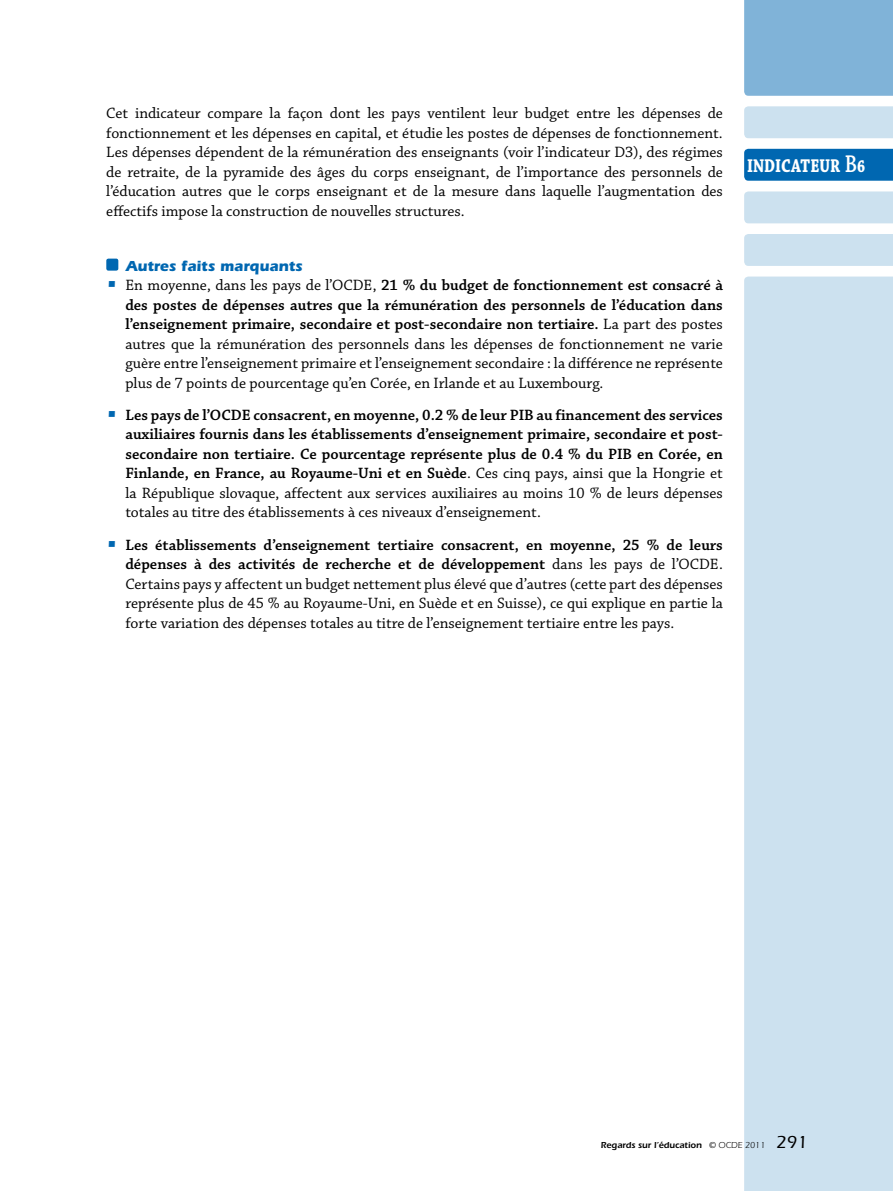
<style>
.page{position:relative;width:893px;height:1191px;background:#fff}
.page>*{position:absolute;margin:0;border:0;box-sizing:border-box;transform-origin:0 0}
.t1{font:700 19.5px "Chaparral Pro";color:#fff;scale:.8 1}
.t2{font:15.75px/19.5px "Chaparral Pro";color:#000;text-align:justify}
.t3{font:600 15.75px/19.5px "Chaparral Pro";color:#000;text-align:justify}
.t4{font:700 15px "Itc Eras";color:#0067b1}
.t5{font:600 9px "Itc Eras";color:#000}
.s1{font-family:"Itc Eras";font-weight:600;font-size:18px;color:#0067b1}
.s2{font-weight:600}
.s3{font-family:"Itc Eras";font-size:18px;color:#0067b1}
.s4{font-weight:400}
.s5{font-weight:600;font-size:25.5px}
.s6{font-size:18px}
.s7{font-weight:500;font-size:18px}
</style>
<div class="page">
<div style="left:744px;top:106px;width:149px;height:32px;background:#cce1ef"></div>
<div style="left:744px;top:149px;width:149px;height:32px;background:#0067b1"></div>
<div style="left:744px;top:191px;width:149px;height:32px;background:#cce1ef"></div>
<div style="left:744px;top:234px;width:149px;height:32px;background:#cce1ef"></div>
<div style="left:744px;top:276px;width:149px;height:915px;background:#cce1ef"></div>
<div style="left:744px;top:0;width:149px;height:96px;background:#80b3d8"></div>
<div style="left:106px;top:259px;width:12px;height:12px;background:#0067b1;border-radius:2px"></div>
<p class="t2" style="left:106px;top:104px;width:618px">Cet indicateur compare la façon dont les pays ventilent leur budget entre les dépenses de fonctionnement et les dépenses en capital, et étudie les postes de dépenses de fonctionnement.<br>Les dépenses dépendent de la rémunération des enseignants (voir l’indicateur D3), des régimes de retraite, de la pyramide des âges du corps enseignant, de l’importance des personnels de l’éducation autres que le corps enseignant et de la mesure dans laquelle l’augmentation des effectifs impose la construction de nouvelles structures.</p>
<p class="t4" style="left:118px;top:257px;width:186px">Autres faits marquants</p>
<p class="t2" style="left:125px;top:276px;width:599px;text-indent:-19px"><span class="s1">•</span> En moyenne, dans les pays de l’OCDE, <span class="s2">21 % du budget de fonctionnement est consacré à des postes de dépenses autres que la rémunération des personnels de l’éducation dans l’enseignement primaire, secondaire et post-secondaire non tertiaire.</span> La part des postes autres que la rémunération des personnels dans les dépenses de fonctionnement ne varie guère entre l’enseignement primaire et l’enseignement secondaire : la différence ne représente plus de 7 points de pourcentage qu’en Corée, en Irlande et au Luxembourg.</p>
<p class="t3" style="left:125px;top:406px;width:599px;text-indent:-19px"><span class="s3">•</span> Les pays de l’OCDE consacrent, en moyenne, 0.2 % de leur PIB au financement des services auxiliaires fournis dans les établissements d’enseignement primaire, secondaire et post&shy;secondaire non tertiaire. Ce pourcentage représente plus de 0.4 % du PIB en Corée, en Finlande, en France, au Royaume-Uni et en Suède<span class="s4">. Ces cinq pays, ainsi que la Hongrie et la République slovaque, affectent aux services auxiliaires au moins 10 % de leurs dépenses totales au titre des établissements à ces niveaux d’enseignement.</span></p>
<p class="t2" style="left:125px;top:535px;width:599px;text-indent:-19px"><span class="s1">•</span> <span class="s2">Les établissements d’enseignement tertiaire consacrent, en moyenne, 25 % de leurs dépenses à des activités de recherche et de développement</span> dans les pays de l’OCDE.<br>Certains pays y affectent un budget nettement plus élevé que d’autres (cette part des dépenses représente plus de 45 % au Royaume-Uni, en Suède et en Suisse), ce qui explique en partie la forte variation des dépenses totales au titre de l’enseignement tertiaire entre les pays.</p>
<p class="t1" style="left:747px;top:154px;width:149px">INDICATEUR <span class="s5">B</span><span class="s6">6</span></p>
<p class="t5" style="left:601px;top:1140px;width:209px">Regards sur l’éducation <span class="s4">© OCDE 2011</span> <span class="s7">291</span></p>
</div>
